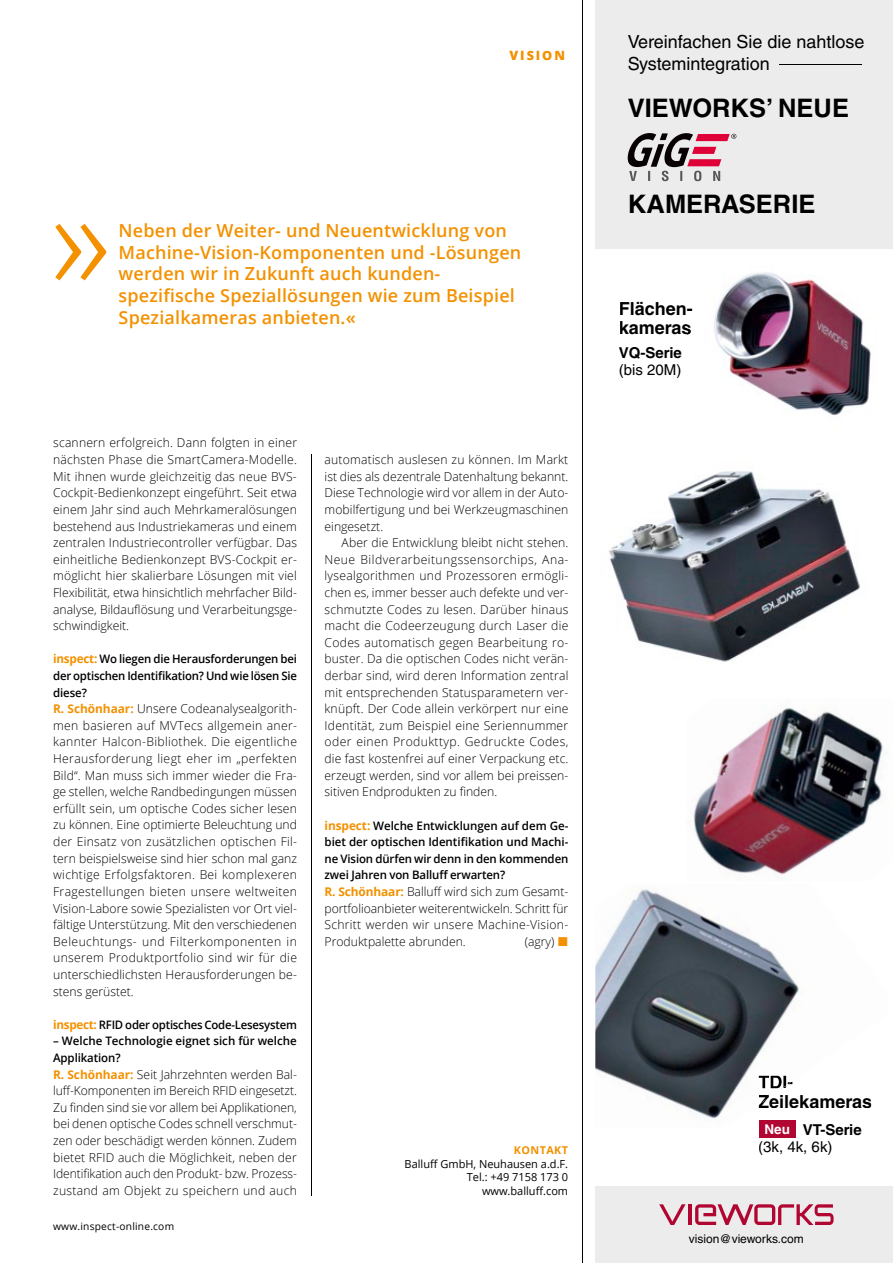
<style>
.page{position:relative;width:893px;height:1263px;background:#fff}
.page>*{position:absolute;margin:0;border:0;box-sizing:border-box;transform-origin:0 0}
.t1{font:700 25.5px "Helvetica LT Std";color:#000}
.t2{font:600 18px/21.8px "Open Sans";letter-spacing:.01em;color:#f39100}
.t3{font:18px/22.5px "Helvetica LT Std";color:#000}
.t4{font:700 18px/19.5px "Helvetica LT Std";color:#000}
.t5{font:15px "Helvetica LT Std";color:#000}
.t6{font:700 15px "Helvetica LT Std";color:#000}
.t7{font:700 13.5px "Helvetica LT Std";color:#fff}
.t8{font:800 12.75px "Open Sans";letter-spacing:.15em;color:#f39100}
.t9{font:300 12.3px/16.6px "Open Sans";letter-spacing:.005em;color:#000;text-align:justify}
.t10{font:12px "Helvetica LT Std";color:#000}
.t11{font:600 11.7px/16.6px "Open Sans";letter-spacing:-.01em;color:#000;text-align:justify}
.t12{font:11.1px/13.5px "Open Sans";color:#000;text-align:right}
.t13{font:700 10.8px "Open Sans";letter-spacing:.04em;color:#f39100}
.t14{font:10.2px "Open Sans";letter-spacing:.02em;color:#000}
.s1{font-weight:700;font-size:12px;color:#f39100}
</style>
<div class="page">
<svg style="left:55px;top:224px;width:51px;height:56px"></svg>
<hr style="left:582px;top:0;width:1px;height:1263px;background:#000">
<hr style="left:311px;top:454px;width:1px;height:741px;background:#000">
<div style="left:595px;top:1186px;width:298px;height:77px;background:#ececec"></div>
<div style="left:595px;top:0;width:298px;height:249px;background:#ececec"></div>
<svg style="left:659px;top:1204px;width:27px;height:21px"></svg>
<hr style="left:688px;top:1204px;width:3px;height:21px;background:#b10632">
<svg style="left:695px;top:1204px;width:138px;height:21px"></svg>
<svg style="left:627px;top:133px;width:109px;height:48px"></svg>
<hr style="left:779px;top:65px;width:82px;height:1px;background:#000">
<img style="left:692px;top:272px;width:179px;height:143px">
<svg style="left:688px;top:308px;width:4px;height:3px"></svg>
<img style="left:688px;top:324px;width:3px;height:11px">
<img style="left:693px;top:707px;width:193px;height:168px">
<img style="left:609px;top:471px;width:251px;height:191px">
<img style="left:595px;top:889px;width:204px;height:235px">
<img style="left:758px;top:1075px;width:35px;height:13px">
<svg style="left:759px;top:1095px;width:40px;height:13px"></svg>
<img style="left:759px;top:1095px;width:14px;height:10px">
<div style="left:759px;top:1120px;width:36px;height:18px;background:#b10632"></div>
<p class="t8" style="left:510px;top:46px;width:57px">ViSion</p>
<h2 class="t2" style="left:119px;top:219px;width:404px">Neben der Weiter- und Neuentwicklung von Machine-Vision-Komponenten und -Lösungen werden wir in Zukunft auch kunden - spezifische Speziallösungen wie zum Beispiel Spezialkameras anbieten.«</h2>
<p class="t9" style="left:53px;top:434px;width:245px">scannern erfolgreich. Dann folgten in einer nächsten Phase die SmartCamera-Modelle.<br>Mit ihnen wurde gleichzeitig das neue BVS-Cockpit-Bedienkonzept eingeführt. Seit etwa einem Jahr sind auch Mehrkameralösungen bestehend aus Industriekameras und einem zentralen Industriecontroller verfügbar. Das einheitliche Bedienkonzept BVS-Cockpit er&shy;möglicht hier skalierbare Lösungen mit viel Flexibilität, etwa hinsichtlich mehrfacher Bild&shy;analyse, Bildauflösung und Verarbeitungsge&shy;schwindigkeit.</p>
<p class="t11" style="left:53px;top:651px;width:245px"><span class="s1">inspect:</span> Wo liegen die Herausforderungen bei der optischen Identifikation? Und wie lösen Sie diese?</p>
<p class="t9" style="left:53px;top:700px;width:245px"><span class="s1">R. Schönhaar:</span> Unsere Codeanalysealgorith&shy;men basieren auf MVTecs allgemein aner&shy;kannter Halcon-Bibliothek. Die eigentliche Herausforderung liegt eher im „perfekten Bild“. Man muss sich immer wieder die Fra&shy;ge stellen, welche Randbedingungen müssen erfüllt sein, um optische Codes sicher lesen zu können. Eine optimierte Beleuchtung und der Einsatz von zusätzlichen optischen Fil&shy;tern beispielsweise sind hier schon mal ganz wichtige Erfolgsfaktoren. Bei komplexeren Fragestellungen bieten unsere weltweiten Vision-Labore sowie Spezialisten vor Ort viel&shy;fältige Unterstützung. Mit den verschiedenen Beleuchtungs- und Filterkomponenten in unserem Produktportfolio sind wir für die unterschiedlichsten Herausforderungen be&shy;stens gerüstet.</p>
<p class="t11" style="left:53px;top:1016px;width:245px"><span class="s1">inspect:</span> RFID oder optisches Code-Lesesystem</p>
<p class="t11" style="left:53px;top:1032px;width:245px">– Welche Technologie eignet sich für welche<br>Applikation?</p>
<p class="t9" style="left:53px;top:1065px;width:245px"><span class="s1">R. Schönhaar:</span> Seit Jahrzehnten werden Bal&shy;luff-Komponenten im Bereich RFID eingesetzt.<br>Zu finden sind sie vor allem bei Applikationen, bei denen optische Codes schnell verschmut&shy;zen oder beschädigt werden können. Zudem bietet RFID auch die Möglichkeit, neben der Identifikation auch den Produkt- bzw. Prozess&shy;zustand am Objekt zu speichern und auch</p>
<p class="t14" style="left:53px;top:1219px;width:123px">www.inspect-online.com</p>
<p class="t9" style="left:325px;top:451px;width:245px">automatisch auslesen zu können. Im Markt ist dies als dezentrale Datenhaltung bekannt.<br>Diese Technologie wird vor allem in der Auto&shy;mobilfertigung und bei Werkzeugmaschinen eingesetzt.</p>
<p class="t9" style="left:325px;top:534px;width:245px;text-indent:17px">Aber die Entwicklung bleibt nicht stehen.<br>Neue Bildverarbeitungssensorchips, Ana&shy;lysealgorithmen und Prozessoren ermögli&shy;chen es, immer besser auch defekte und ver&shy;schmutzte Codes zu lesen. Darüber hinaus macht die Codeerzeugung durch Laser die Codes automatisch gegen Bearbeitung ro&shy;buster. Da die optischen Codes nicht verän&shy;derbar sind, wird deren Information zentral mit entsprechenden Statusparametern ver&shy;knüpft. Der Code allein verkörpert nur eine Identität, zum Beispiel eine Seriennummer oder einen Produkttyp. Gedruckte Codes, die fast kostenfrei auf einer Verpackung etc. erzeugt werden, sind vor allem bei preissen&shy;sitiven Endprodukten zu finden.</p>
<p class="t11" style="left:325px;top:817px;width:245px"><span class="s1">inspect:</span> Welche Entwicklungen auf dem Ge&shy;biet der optischen Identifikation und Machi&shy;ne Vision dürfen wir denn in den kommenden zwei Jahren von Balluff erwarten?</p>
<p class="t9" style="left:325px;top:883px;width:245px"><span class="s1">R. Schönhaar:</span> Balluff wird sich zum Gesamt&shy;portfolioanbieter weiterentwickeln. Schritt für Schritt werden wir unsere Machine-Vision-Produktpalette abrunden.</p>
<p class="t9" style="left:525px;top:933px;width:31px">(agry)</p>
<p class="t13" style="left:514px;top:1143px;width:56px">KONTAKT</p>
<p class="t12" style="left:405px;top:1157px;width:165px">Balluff GmbH, Neuhausen a.d.F.<br>Tel.: +49 7158 173 0 www.balluff.com</p>
<h2 class="t3" style="left:628px;top:30px;width:238px">Vereinfachen Sie die nahtlose<br>Systemintegration</h2>
<h1 class="t1" style="left:628px;top:93px;width:223px">VIEWORKS’ NEUE</h1>
<h1 class="t1" style="left:628px;top:189px;width:189px">KAMERASERIE</h1>
<h2 class="t4" style="left:619px;top:298px;width:75px">Flächen&shy;kameras</h2>
<p class="t6" style="left:619px;top:344px;width:65px">VQ-Serie</p>
<p class="t5" style="left:619px;top:361px;width:64px">(bis 20M)</p>
<h2 class="t4" style="left:758px;top:1072px;width:115px">TDI-<br>Zeilekameras</h2>
<p class="t6" style="left:803px;top:1121px;width:60px">VT-Serie</p>
<p class="t5" style="left:758px;top:1138px;width:76px">(3k, 4k, 6k)</p>
<p class="t7" style="left:764px;top:1121px;width:27px">Neu</p>
<p class="t10" style="left:689px;top:1232px;width:117px">vision@vieworks.com</p>
</div>
